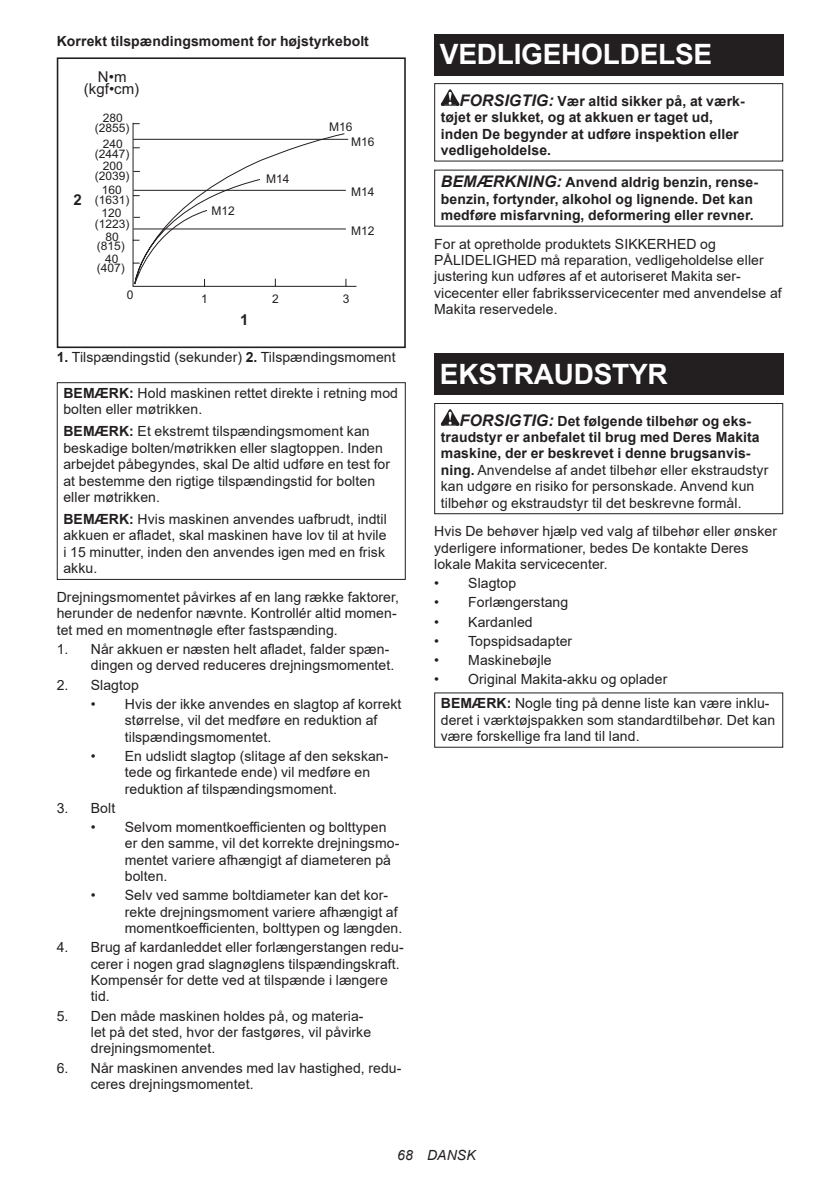
<style>
.page{position:relative;width:840px;height:1191px;background:#fff}
.page>*{position:absolute;margin:0;border:0;box-sizing:border-box;transform-origin:0 0}
.t1{font:700 28px "Arial";letter-spacing:-.01em;color:#fff}
.t2{font:15px "Arial";color:#231f20}
.t3{font:700 15px "Arial";color:#231f20}
.t4{font:14px/16.4px "Arial";letter-spacing:.005em;color:#231f20}
.t5{font:700 14px/16.4px "Arial";letter-spacing:.005em;color:#231f20}
.t6{font:italic 14px "Arial";letter-spacing:.005em;color:#231f20}
.t7{font:12px "Arial";color:#231f20}
.t8{font:11.8px/22px "Arial";color:#231f20}
.s1{font-weight:700}
.s2{font-style:italic;font-size:16px}
.s3{font-weight:700;font-style:italic;font-size:16px}
</style>
<div class="page">
<svg style="left:132px;top:122px;width:225px;height:165px"></svg>
<div style="left:57px;top:57px;width:348px;height:291px;border:2px solid #231f20"></div>
<div style="left:57px;top:382px;width:348px;height:198px;border:1px solid #231f20"></div>
<div style="left:434px;top:34px;width:348px;height:41px;background:#231f20"></div>
<svg style="left:440px;top:89px;width:19px;height:17px"></svg>
<div style="left:434px;top:83px;width:348px;height:79px;border:1px solid #231f20"></div>
<div style="left:434px;top:354px;width:348px;height:41px;background:#231f20"></div>
<svg style="left:440px;top:409px;width:19px;height:16px"></svg>
<div style="left:434px;top:403px;width:348px;height:111px;border:1px solid #231f20"></div>
<p class="t5" style="left:57px;top:33px;width:313px">Korrekt tilspændingsmoment for højstyrkebolt</p>
<p class="t2" style="left:84px;top:79px;width:57px">(kgf•cm)</p>
<p class="t2" style="left:98px;top:67px;width:30px">N•m</p>
<p class="t3" style="left:73px;top:189px;width:10px">2</p>
<p class="t8" style="left:103px;top:107px;width:22px">280</p>
<p class="t8" style="left:95px;top:143px;width:36px">(2447) (2039)</p>
<p class="t8" style="left:95px;top:188px;width:36px;line-height:24px">(1631) (1223)</p>
<p class="t8" style="left:97px;top:235px;width:30px">(815) (407)</p>
<p class="t8" style="left:95px;top:117px;width:36px">(2855)</p>
<p class="t8" style="left:103px;top:132px;width:22px">240<br>200</p>
<p class="t8" style="left:101px;top:178px;width:22px;line-height:23px;text-align:center">160<br>120<br>80<br>40</p>
<p class="t7" style="left:211px;top:202px;width:25px">M12</p>
<p class="t7" style="left:266px;top:170px;width:25px">M14</p>
<p class="t7" style="left:329px;top:118px;width:25px">M16</p>
<p class="t7" style="left:351px;top:134px;width:25px">M16</p>
<p class="t7" style="left:351px;top:183px;width:25px">M14</p>
<p class="t7" style="left:351px;top:223px;width:25px">M12</p>
<p class="t7" style="left:127px;top:287px;width:8px">0</p>
<p class="t7" style="left:201px;top:291px;width:8px">1</p>
<p class="t7" style="left:272px;top:291px;width:8px">2</p>
<p class="t7" style="left:342px;top:291px;width:8px">3</p>
<p class="t3" style="left:240px;top:309px;width:10px">1</p>
<p class="t4" style="left:57px;top:348px;width:340px"><span class="s1">1.</span> Tilspændingstid (sekunder) <span class="s1">2.</span> Tilspændingsmoment</p>
<p class="t4" style="left:63px;top:385px;width:336px"><span class="s1">BEMÆRK:</span> Hold maskinen rettet direkte i retning mod bolten eller møtrikken.</p>
<p class="t4" style="left:63px;top:423px;width:328px"><span class="s1">BEMÆRK:</span> Et ekstremt tilspændingsmoment kan beskadige bolten/møtrikken eller slagtoppen. Inden arbejdet påbegyndes, skal De altid udføre en test for at bestemme den rigtige tilspændingstid for bolten eller møtrikken.</p>
<p class="t4" style="left:63px;top:511px;width:325px"><span class="s1">BEMÆRK:</span> Hvis maskinen anvendes uafbrudt, indtil akkuen er afladet, skal maskinen have lov til at hvile i 15 minutter, inden den anvendes igen med en frisk akku.</p>
<p class="t4" style="left:57px;top:589px;width:343px">Drejningsmomentet påvirkes af en lang række faktorer, herunder de nedenfor nævnte. Kontrollér altid momen&shy;tet med en momentnøgle efter fastspænding.</p>
<p class="t4" style="left:91px;top:641px;width:305px;text-indent:-34px">1. Når akkuen er næsten helt afladet, falder spæn&shy;dingen og derved reduceres drejningsmomentet.</p>
<p class="t4" style="left:57px;top:676px;width:83px">2. Slagtop</p>
<p class="t4" style="left:125px;top:695px;width:278px;text-indent:-34px">• Hvis der ikke anvendes en slagtop af korrekt størrelse, vil det medføre en reduktion af tilspændingsmomentet.</p>
<p class="t4" style="left:125px;top:747px;width:265px;text-indent:-34px">• En udslidt slagtop (slitage af den sekskan&shy;tede og firkantede ende) vil medføre en reduktion af tilspændingsmoment.</p>
<p class="t4" style="left:57px;top:799px;width:60px">3. Bolt</p>
<p class="t4" style="left:125px;top:818px;width:276px;text-indent:-34px">• Selvom momentkoefficienten og bolttypen er den samme, vil det korrekte drejningsmo&shy;mentet variere afhængigt af diameteren på bolten.</p>
<p class="t4" style="left:125px;top:887px;width:279px;text-indent:-34px">• Selv ved samme boltdiameter kan det kor&shy;rekte drejningsmoment variere afhængigt af momentkoefficienten, bolttypen og længden.</p>
<p class="t4" style="left:91px;top:939px;width:314px;text-indent:-34px">4. Brug af kardanleddet eller forlængerstangen redu&shy;cerer i nogen grad slagnøglens tilspændingskraft.<br>Kompensér for dette ved at tilspænde i længere tid.</p>
<p class="t4" style="left:91px;top:1007px;width:282px;text-indent:-34px">5. Den måde maskinen holdes på, og materia&shy;let på det sted, hvor der fastgøres, vil påvirke drejningsmomentet.</p>
<p class="t4" style="left:91px;top:1059px;width:312px;text-indent:-34px">6. Når maskinen anvendes med lav hastighed, redu&shy;ceres drejningsmomentet.</p>
<h1 class="t1" style="left:439px;top:34px;width:274px">VEDLIGEHOLDELSE</h1>
<p class="t5" style="left:440px;top:93px;width:305px;text-indent:19px"><span class="s2">FORSIGTIG:</span> Vær altid sikker på, at værk&shy;tøjet er slukket, og at akkuen er taget ud, inden De begynder at udføre inspektion eller vedligeholdelse.</p>
<p class="t5" style="left:440px;top:174px;width:318px"><span class="s2">BEMÆRKNING:</span> Anvend aldrig benzin, rense&shy;benzin, fortynder, alkohol og lignende. Det kan medføre misfarvning, deformering eller revner.</p>
<p class="t4" style="left:434px;top:235px;width:349px">For at opretholde produktets SIKKERHED og PÅLIDELIGHED må reparation, vedligeholdelse eller justering kun udføres af et autoriseret Makita ser&shy;vicecenter eller fabriksservicecenter med anvendelse af Makita reservedele.</p>
<h1 class="t1" style="left:439px;top:354px;width:229px">EKSTRAUDSTYR</h1>
<p class="t4" style="left:440px;top:412px;width:329px;text-indent:19px"><span class="s3">FORSIGTIG:</span> <span class="s1">Det følgende tilbehør og eks&shy;traudstyr er anbefalet til brug med Deres Makita maskine, der er beskrevet i denne brugsanvis&shy;ning.</span> Anvendelse af andet tilbehør eller ekstraudstyr kan udgøre en risiko for personskade. Anvend kun tilbehør og ekstraudstyr til det beskrevne formål.</p>
<p class="t4" style="left:434px;top:523px;width:344px">Hvis De behøver hjælp ved valg af tilbehør eller ønsker yderligere informationer, bedes De kontakte Deres lokale Makita servicecenter.</p>
<p class="t4" style="left:434px;top:575px;width:83px">• Slagtop</p>
<p class="t4" style="left:434px;top:594px;width:135px">• Forlængerstang</p>
<p class="t4" style="left:434px;top:613px;width:100px">• Kardanled</p>
<p class="t4" style="left:434px;top:632px;width:139px">• Topspidsadapter</p>
<p class="t4" style="left:434px;top:652px;width:119px">• Maskinebøjle</p>
<p class="t4" style="left:440px;top:667px;width:330px;line-height:23.8px;text-indent:-7px">• Original Makita-akku og oplader<br><span class="s1">BEMÆRK:</span> Nogle ting på denne liste kan være inklu-</p>
<p class="t4" style="left:440px;top:711px;width:336px">deret i værktøjspakken som standardtilbehør. Det kan være forskellige fra land til land.</p>
<p class="t6" style="left:397px;top:1146px;width:80px">68 DANSK</p>
</div>
